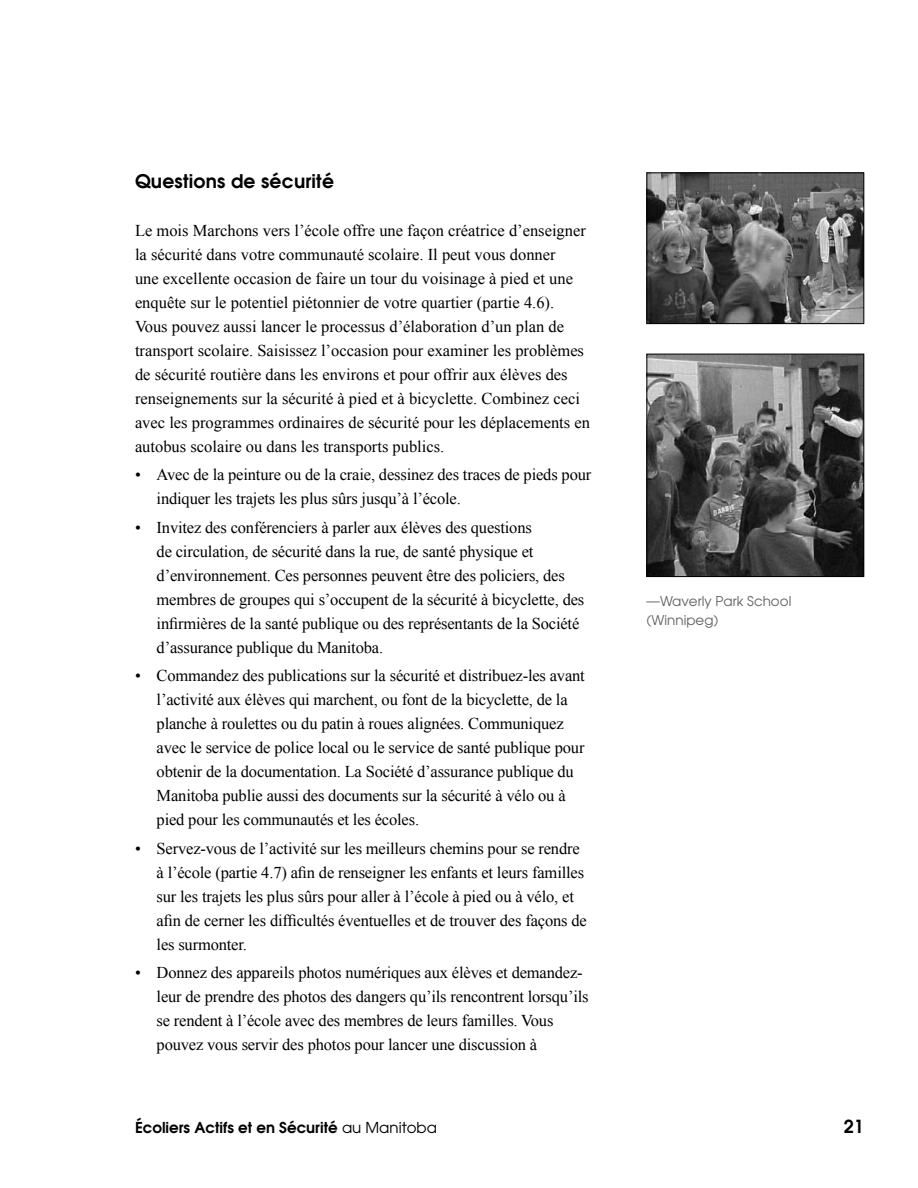
<style>
.page{position:relative;width:918px;height:1188px;background:#fff}
.page>*{position:absolute;margin:0;border:0;box-sizing:border-box;transform-origin:0 0}
.t1{font:600 18.75px "Avant Garde";color:#000}
.t2{font:600 18px "Avant Garde";color:#000}
.t3{font:16.5px/24px "Times New Roman";letter-spacing:-.01em;color:#000}
.t4{font:600 15px "Avant Garde";color:#000}
.t5{font:13.5px/19.5px "Avant Garde";color:#636466}
.s1{font-weight:400}
</style>
<div class="page">
<img style="left:648px;top:174px;width:214px;height:148px">
<div style="left:646px;top:172px;width:218px;height:152px;border:1px solid #000"></div>
<img style="left:648px;top:356px;width:214px;height:219px">
<div style="left:646px;top:354px;width:218px;height:223px;border:1px solid #000"></div>
<p class="t1" style="left:135px;top:168px;width:201px">Questions de sécurité</p>
<p class="t3" style="left:135px;top:218px;width:457px">Le mois Marchons vers l’école offre une façon créatrice d’enseigner la sécurité dans votre communauté scolaire. Il peut vous donner<br>une excellente occasion de faire un tour du voisinage à pied et une enquête sur le potentiel piétonnier de votre quartier (partie 4.6).<br>Vous pouvez aussi lancer le processus d’élaboration d’un plan de transport scolaire. Saisissez l’occasion pour examiner les problèmes de sécurité routière dans les environs et pour offrir aux élèves des renseignements sur la sécurité à pied et à bicyclette. Combinez ceci avec les programmes ordinaires de sécurité pour les déplacements en autobus scolaire ou dans les transports publics.</p>
<p class="t3" style="left:157px;top:462px;width:436px;text-indent:-22px">• Avec de la peinture ou de la craie, dessinez des traces de pieds pour indiquer les trajets les plus sûrs jusqu’à l’école.</p>
<p class="t3" style="left:157px;top:515px;width:429px;text-indent:-22px">• Invitez des conférenciers à parler aux élèves des questions<br>de circulation, de sécurité dans la rue, de santé physique et d’environnement. Ces personnes peuvent être des policiers, des membres de groupes qui s’occupent de la sécurité à bicyclette, des infirmières de la santé publique ou des représentants de la Société d’assurance publique du Manitoba.</p>
<p class="t3" style="left:157px;top:663px;width:430px;text-indent:-22px">• Commandez des publications sur la sécurité et distribuez-les avant l’activité aux élèves qui marchent, ou font de la bicyclette, de la planche à roulettes ou du patin à roues alignées. Communiquez avec le service de police local ou le service de santé publique pour obtenir de la documentation. La Société d’assurance publique du Manitoba publie aussi des documents sur la sécurité à vélo ou à pied pour les communautés et les écoles.</p>
<p class="t3" style="left:157px;top:836px;width:432px;text-indent:-22px">• Servez-vous de l’activité sur les meilleurs chemins pour se rendre à l’école (partie 4.7) afin de renseigner les enfants et leurs familles sur les trajets les plus sûrs pour aller à l’école à pied ou à vélo, et afin de cerner les difficultés éventuelles et de trouver des façons de les surmonter.</p>
<p class="t3" style="left:157px;top:960px;width:434px;text-indent:-22px">• Donnez des appareils photos numériques aux élèves et demandez&shy;leur de prendre des photos des dangers qu’ils rencontrent lorsqu’ils se rendent à l’école avec des membres de leurs familles. Vous pouvez vous servir des photos pour lancer une discussion à</p>
<p class="t5" style="left:646px;top:591px;width:146px">—Waverly Park School (Winnipeg)</p>
<p class="t4" style="left:135px;top:1117px;width:304px">Écoliers Actifs et en Sécurité <span class="s1">au Manitoba</span></p>
<p class="t2" style="left:844px;top:1114px;width:22px">21</p>
</div>
